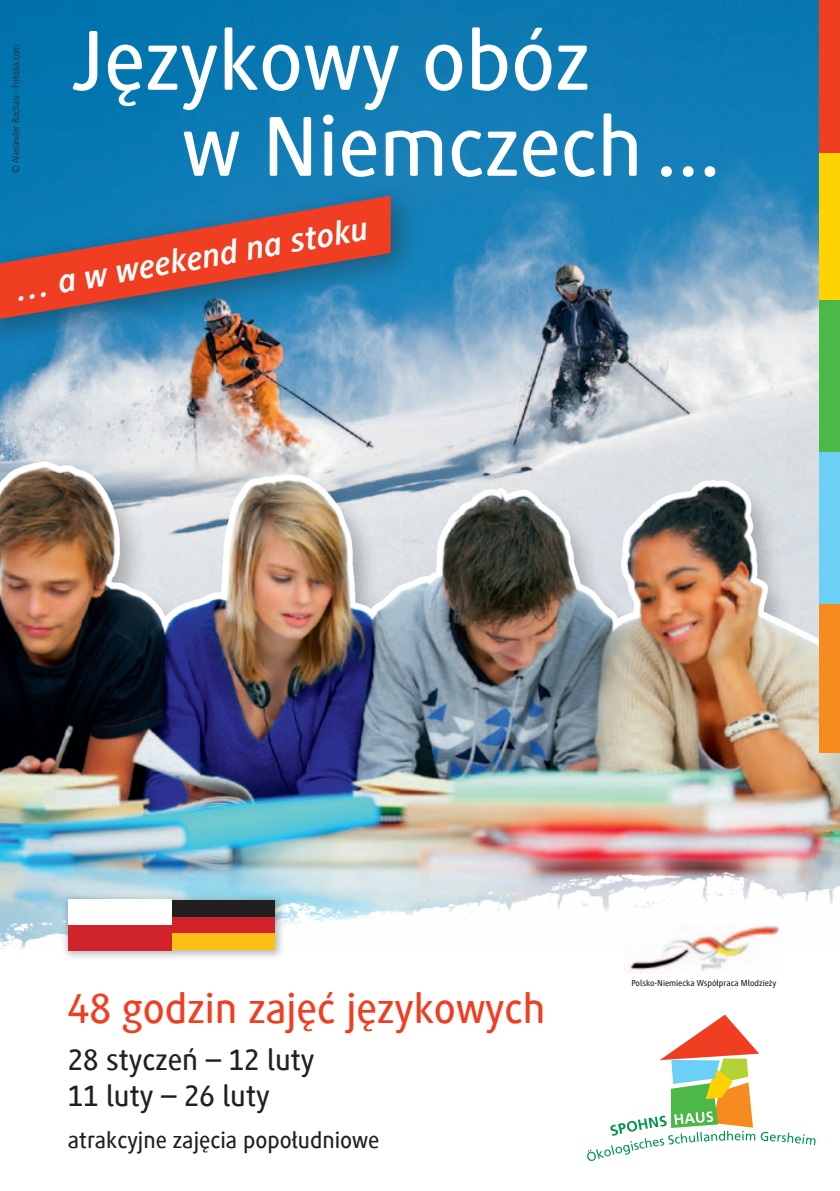
<style>
.page{position:relative;width:840px;height:1191px;background:#fff}
.page>*{position:absolute;margin:0;border:0;box-sizing:border-box;transform-origin:0 0}
.t1{font:500 88px/86px "Generis Simple Com";color:#fff}
.t2{font:500 44px "Generis Simple Com";color:#ef3e22}
.t3{font:italic 700 34px "Generis Sans Com";color:#fff}
.t4{font:500 31px/36px "Generis Simple Com";color:#231f20}
.t5{font:500 24px "Generis Simple Com";color:#231f20}
.t6{font:300 10px "Generis Sans Com";color:#231f20}
.t7{font:500 9px "Generis Sans Com";color:#231f20}
</style>
<div class="page">
<img style="left:0;top:0;width:818px;height:402px">
<img style="left:0;top:402px;width:839px;height:437px">
<div style="left:818px;top:601px;width:21px;height:152px;background:#f68b1f"></div>
<img style="left:0;top:839px;width:839px;height:111px">
<div style="left:818px;top:452px;width:21px;height:151px;background:#6bcff6"></div>
<div style="left:818px;top:150px;width:21px;height:151px;background:#fed304"></div>
<div style="left:818px;top:0;width:21px;height:152px;background:#ef3e22"></div>
<div style="left:818px;top:300px;width:21px;height:152px;background:#4cb848"></div>
<svg style="left:587px;top:1014px;width:228px;height:147px"></svg>
<img style="left:624px;top:924px;width:158px;height:49px">
<div style="left:0;top:180px;width:424px;height:173px;background:#231f20;opacity:.4"></div>
<svg style="left:0;top:196px;width:390px;height:123px;background:#7c5e6e"></svg>
<div style="left:61px;top:892px;width:225px;height:69px;background:#231f20;opacity:.3"></div>
<div style="left:171px;top:899px;width:103px;height:17px;background:#231f20"></div>
<div style="left:171px;top:916px;width:103px;height:17px;background:#d1232a"></div>
<div style="left:171px;top:933px;width:103px;height:17px;background:#fdbf13"></div>
<div style="left:68px;top:899px;width:103px;height:51px;background:#fff"></div>
<div style="left:68px;top:925px;width:103px;height:25px;background:#d1232a"></div>
<p class="t6" style="left:10px;top:173px;width:130px;rotate:-90deg">© Alexander Rochau - Fotolia.com</p>
<h1 class="t1" style="left:182px;top:18px;width:540px;text-indent:-110px">Językowy obóz<br>w Niemczech ...</h1>
<h3 class="t3" style="left:13px;top:271px;width:358px;rotate:-10deg">… a w weekend na stoku</h3>
<h2 class="t2" style="left:68px;top:984px;width:479px">48 godzin zajęć językowych</h2>
<h3 class="t4" style="left:68px;top:1042px;width:248px">28 styczeń – 12 luty<br>11 luty – 26 luty</h3>
<h3 class="t5" style="left:68px;top:1127px;width:313px">atrakcyjne zajęcia popołudniowe</h3>
<p class="t7" style="left:631px;top:978px;width:146px">Polsko-Niemiecka Współpraca Młodzieży</p>
</div>
